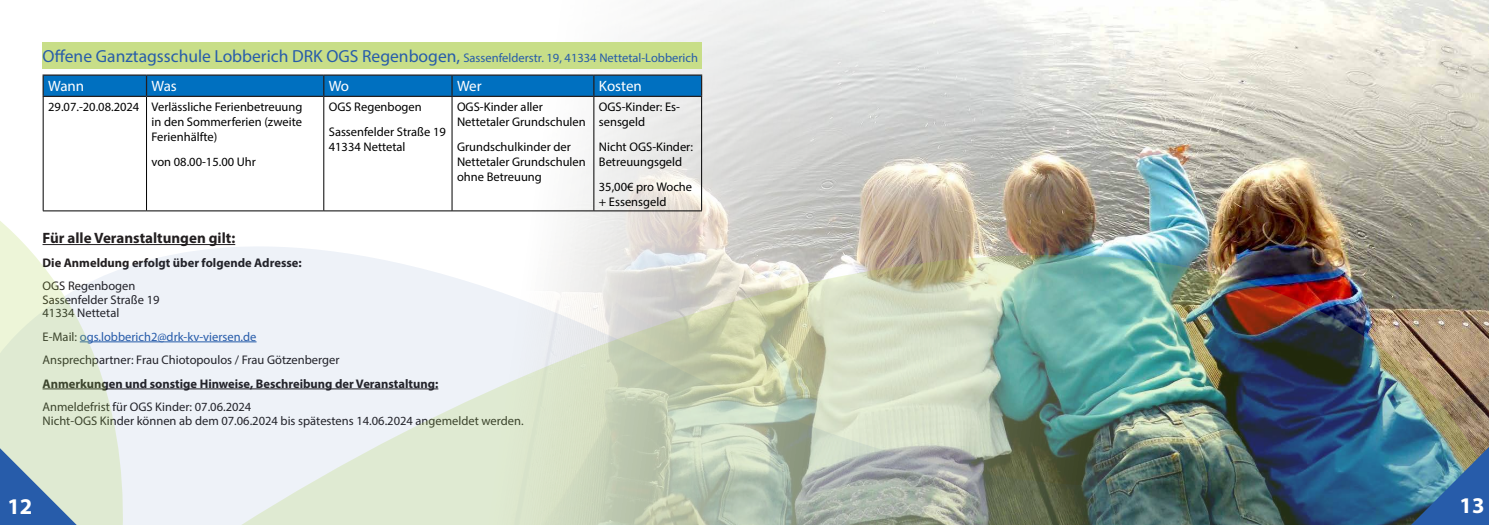
<style>
.page{position:relative;width:1489px;height:525px;background:#fff}
.page>*{position:absolute;margin:0;border:0;box-sizing:border-box;transform-origin:0 0}
.t1{font:700 22.5px "Myriad Pro";color:#fff}
.t2{font:17.5px "Myriad Pro";color:#275caa}
.t3{font:700 15px "Myriad Pro";color:#231f20}
.t4{font:15px "Myriad Pro";color:#fff}
.t5{font:12.5px/15px "Myriad Pro";color:#000}
.t6{font:12.5px/13.5px "Myriad Pro";color:#231f20}
.t7{font:700 12.5px "Myriad Pro";color:#231f20}
.s1{font-size:12.5px}
.s2{color:#275caa}
</style>
<div class="page">
<img style="left:463px;top:0;width:1025px;height:180px">
<hr style="left:43px;top:74px;width:103px;height:2px;background:#231f20">
<hr style="left:146px;top:74px;width:178px;height:2px;background:#231f20">
<hr style="left:324px;top:74px;width:128px;height:2px;background:#231f20">
<hr style="left:452px;top:74px;width:142px;height:2px;background:#231f20">
<hr style="left:594px;top:74px;width:108px;height:2px;background:#231f20">
<svg style="left:43px;top:75px;width:659px;height:21px"></svg>
<hr style="left:43px;top:96px;width:103px;height:1px;background:#231f20">
<hr style="left:146px;top:96px;width:178px;height:1px;background:#231f20">
<hr style="left:324px;top:96px;width:128px;height:1px;background:#231f20">
<hr style="left:452px;top:96px;width:142px;height:1px;background:#231f20">
<hr style="left:594px;top:96px;width:108px;height:1px;background:#231f20">
<hr style="left:43px;top:97px;width:1px;height:113px;background:#000">
<hr style="left:146px;top:97px;width:1px;height:113px;background:#000">
<hr style="left:323px;top:97px;width:1px;height:113px;background:#000">
<hr style="left:451px;top:97px;width:1px;height:113px;background:#000">
<hr style="left:593px;top:97px;width:1px;height:113px;background:#000">
<hr style="left:701px;top:97px;width:1px;height:113px;background:#000">
<div style="left:43px;top:43px;width:659px;height:26px;background:#c8de88"></div>
<img style="left:0;top:180px;width:1488px;height:344px">
<svg style="left:0;top:448px;width:77px;height:76px"></svg>
<svg style="left:1410px;top:446px;width:78px;height:78px"></svg>
<h2 class="t2" style="left:43px;top:46px;width:657px">Offene Ganztagsschule Lobberich DRK OGS Regenbogen, <span class="s1">Sassenfelderstr. 19, 41334 Nettetal-Lobberich</span></h2>
<p class="t4" style="left:48px;top:77px;width:38px">Wann</p>
<p class="t4" style="left:151px;top:77px;width:27px">Was</p>
<p class="t4" style="left:329px;top:77px;width:22px">Wo</p>
<p class="t4" style="left:457px;top:77px;width:26px">Wer</p>
<p class="t4" style="left:599px;top:77px;width:45px">Kosten</p>
<p class="t5" style="left:151px;top:99px;width:152px;text-align:justify;text-indent:-103px">29.07.-20.08.2024 Verlässliche Ferienbetreuung in den Sommerferien (zweite Ferienhälfte)</p>
<p class="t5" style="left:151px;top:154px;width:106px">von 08.00-15.00 Uhr</p>
<p class="t5" style="left:329px;top:94px;width:118px;line-height:25px">OGS Regenbogen<br>Sassenfelder Straße 19</p>
<p class="t5" style="left:329px;top:139px;width:78px">41334 Nettetal</p>
<p class="t5" style="left:457px;top:99px;width:130px">OGS-Kinder aller<br>Nettetaler Grundschulen</p>
<p class="t5" style="left:457px;top:139px;width:130px">Grundschulkinder der<br>Nettetaler Grundschulen ohne Betreuung</p>
<p class="t5" style="left:599px;top:99px;width:83px">OGS-Kinder: Es&shy;sensgeld</p>
<p class="t5" style="left:599px;top:139px;width:96px">Nicht OGS-Kinder:<br>Betreuungsgeld</p>
<p class="t5" style="left:599px;top:179px;width:95px">35,00€ pro Woche + Essensgeld</p>
<p class="t3" style="left:43px;top:228px;width:194px">Für alle Veranstaltungen gilt:</p>
<p class="t7" style="left:43px;top:254px;width:261px">Die Anmeldung erfolgt über folgende Adresse:</p>
<p class="t6" style="left:43px;top:279px;width:118px">OGS Regenbogen<br>Sassenfelder Straße 19<br>41334 Nettetal</p>
<p class="t6" style="left:43px;top:324px;width:298px;line-height:23.5px">E-Mail: <span class="s2">ogs.lobberich2@drk-kv-viersen.de<br></span>Ansprechpartner: Frau Chiotopoulos / Frau Götzenberger</p>
<p class="t7" style="left:43px;top:375px;width:397px">Anmerkungen und sonstige Hinweise, Beschreibung der Veranstaltung:</p>
<p class="t6" style="left:43px;top:400px;width:482px">Anmeldefrist für OGS Kinder: 07.06.2024<br>Nicht-OGS Kinder können ab dem 07.06.2024 bis spätestens 14.06.2024 angemeldet werden.</p>
<h1 class="t1" style="left:7px;top:492px;width:26px">12</h1>
<h1 class="t1" style="left:1459px;top:490px;width:26px">13</h1>
</div>
